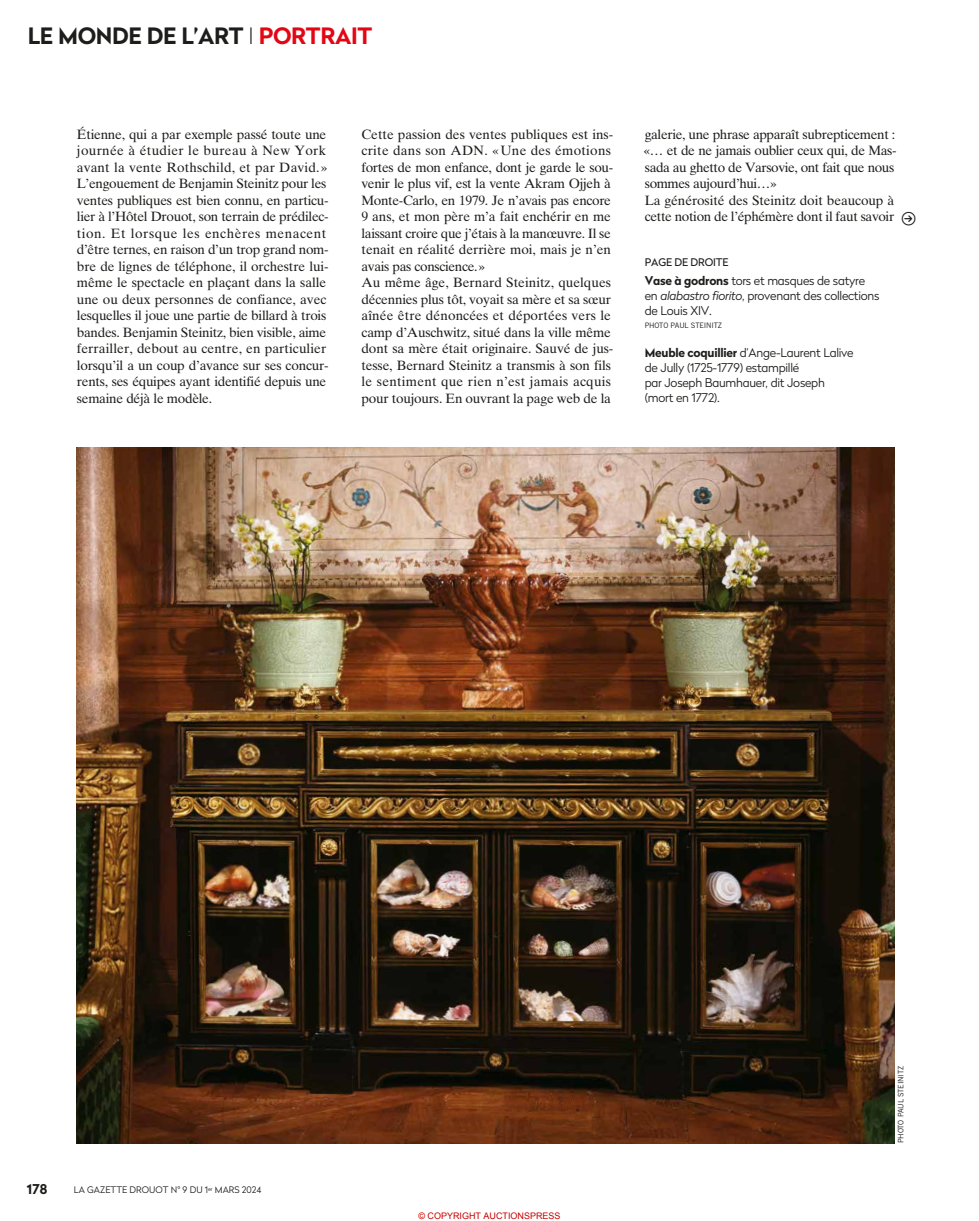
<style>
.page{position:relative;width:979px;height:1221px;background:#fff}
.page>*{position:absolute;margin:0;border:0;box-sizing:border-box;transform-origin:0 0}
.t1{font:700 22.5px "Radikal";letter-spacing:-.015em;color:#1d1d1b}
.t2{font:13.5px/16.5px "Times Ten LT Std";letter-spacing:-.015em;color:#1d1d1b}
.t3{font:700 13.5px "Radikal";color:#1d1d1b}
.t4{font:300 12px/15px "Radikal";letter-spacing:-.02em;color:#1d1d1b}
.t5{font:10.5px "Radikal";letter-spacing:-.015em;color:#1d1d1b}
.t6{font:300 9px "Radikal";letter-spacing:.005em;color:#1d1d1b}
.t7{font:9px "Arial";color:#c70000}
.t8{font:7.5px "Trade Gothic LT Std";letter-spacing:-.02em;color:#1d1d1b}
.s1{font-weight:100}
.s2{color:#e30613}
.s3{font-family:"Arrowstfb"}
.s4{font-weight:700}
.s5{font-style:italic}
</style>
<div class="page">
<img style="left:77px;top:447px;width:816px;height:696px">
<h1 class="t1" style="left:28px;top:20px;width:346px">LE MONDE DE L’ART <span class="s1">I</span> <span class="s2">PORTRAIT</span></h1>
<p class="t2" style="left:77px;top:126px;width:253px">Étienne, qui a par exemple passé toute une journée à étudier le bureau à New York avant la vente Rothschild, et par David.» L’engouement de Benjamin Steinitz pour les ventes publiques est bien connu, en particu&shy;lier à l’Hôtel Drouot, son terrain de prédilec&shy;tion. Et lorsque les enchères menacent d’être ternes, en raison d’un trop grand nom&shy;bre de lignes de téléphone, il orchestre lui&shy;même le spectacle en plaçant dans la salle une ou deux personnes de confiance, avec lesquelles il joue une partie de billard à trois bandes. Benjamin Steinitz, bien visible, aime ferrailler, debout au centre, en particulier lorsqu’il a un coup d’avance sur ses concur&shy;rents, ses équipes ayant identifié depuis une semaine déjà le modèle.</p>
<p class="t2" style="left:361px;top:126px;width:253px">Cette passion des ventes publiques est ins&shy;crite dans son ADN. «Une des émotions fortes de mon enfance, dont je garde le sou&shy;venir le plus vif, est la vente Akram Ojjeh à Monte-Carlo, en 1979. Je n’avais pas encore 9 ans, et mon père m’a fait enchérir en me laissant croire que j’étais à la manœuvre. Il se tenait en réalité derrière moi, mais je n’en avais pas conscience.»<br>Au même âge, Bernard Steinitz, quelques décennies plus tôt, voyait sa mère et sa sœur aînée être dénoncées et déportées vers le camp d’Auschwitz, situé dans la ville même dont sa mère était originaire. Sauvé de jus&shy;tesse, Bernard Steinitz a transmis à son fils le sentiment que rien n’est jamais acquis pour toujours. En ouvrant la page web de la</p>
<p class="t2" style="left:643px;top:126px;width:274px">galerie, une phrase apparaît subrepticement : «… et de ne jamais oublier ceux qui, de Mas&shy;sada au ghetto de Varsovie, ont fait que nous sommes aujourd’hui…»<br>La générosité des Steinitz doit beaucoup à cette notion de l’éphémère dont il faut savoir <span class="s3">N</span></p>
<p class="t5" style="left:644px;top:255px;width:85px">PAGE DE DROITE</p>
<p class="t4" style="left:644px;top:273px;width:236px"><span class="s4">Vase à godrons</span> tors et masques de satyre en <span class="s5">alabastro fiorito</span>, provenant des collections de Louis XIV.</p>
<p class="t8" style="left:644px;top:321px;width:79px">PHOTO PAUL STEINITZ</p>
<p class="t4" style="left:644px;top:345px;width:210px"><span class="s4">Meuble coquillier</span> d’Ange-Laurent Lalive de Jully (1725-1779) estampillé<br>par Joseph Baumhauer, dit Joseph (mort en 1772).</p>
<p class="t3" style="left:27px;top:1180px;width:22px">178</p>
<p class="t6" style="left:74px;top:1184px;width:189px">LA GAZETTE DROUOT N° 9 DU 1<sup>er</sup> MARS 2024</p>
<p class="t7" style="left:418px;top:1211px;width:144px">© COPYRIGHT AUCTIONSPRESS</p>
<p class="t8" style="left:896px;top:1143px;width:79px;rotate:-90deg">PHOTO PAUL STEINITZ</p>
</div>
